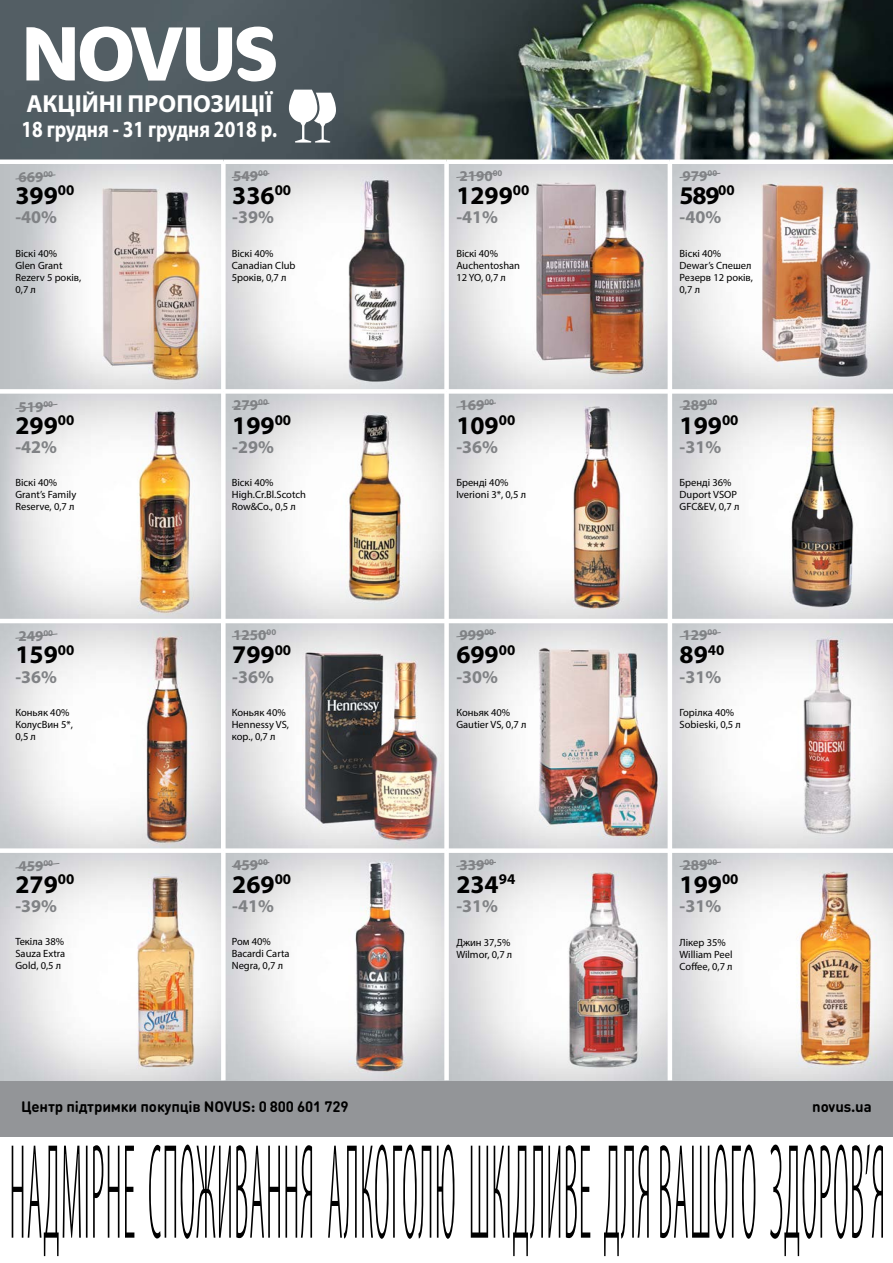
<style>
.page{position:relative;width:893px;height:1263px;background:#fff}
.page>*{position:absolute;margin:0;border:0;box-sizing:border-box;transform-origin:0 0}
.t1{font:700 25.5px "Myriad Pro";color:#000}
.t2{font:700 24.75px "Myriad Pro";color:#fff}
.t3{font:700 23.25px "Myriad Pro";color:#fff;scale:.83 1}
.t4{font:700 18px "Myriad Pro";color:#808285}
.t5{font:700 15px "Myriad Pro";color:#808285}
.t6{font:700 15px "DIN Round Pro";letter-spacing:-.01em;color:#000}
.t7{font:10.5px/12px "Myriad Pro";color:#000}
</style>
<div class="page">
<img style="left:0;top:0;width:893px;height:159px">
<img style="left:0;top:164px;width:221px;height:225px">
<img style="left:226px;top:164px;width:667px;height:684px">
<img style="left:0;top:853px;width:893px;height:228px">
<img style="left:0;top:394px;width:221px;height:225px">
<img style="left:0;top:623px;width:221px;height:225px">
<svg style="left:26px;top:27px;width:250px;height:54px"></svg>
<div style="left:0;top:1081px;width:893px;height:56px;background:#939598"></div>
<div style="left:221px;top:851px;width:5px;height:229px;background:#fff"></div>
<div style="left:444px;top:162px;width:5px;height:229px;background:#fff"></div>
<div style="left:444px;top:391px;width:5px;height:230px;background:#fff"></div>
<div style="left:444px;top:621px;width:5px;height:230px;background:#fff"></div>
<div style="left:444px;top:851px;width:5px;height:229px;background:#fff"></div>
<hr style="left:668px;top:162px;width:4px;height:229px;background:#fff">
<hr style="left:668px;top:391px;width:4px;height:230px;background:#fff">
<hr style="left:668px;top:621px;width:4px;height:230px;background:#fff">
<hr style="left:668px;top:851px;width:4px;height:229px;background:#fff">
<div style="left:223px;top:389px;width:224px;height:5px;background:#fff"></div>
<hr style="left:223px;top:619px;width:224px;height:4px;background:#fff">
<div style="left:447px;top:389px;width:223px;height:5px;background:#fff"></div>
<hr style="left:447px;top:619px;width:223px;height:4px;background:#fff">
<div style="left:670px;top:389px;width:223px;height:5px;background:#fff"></div>
<hr style="left:670px;top:619px;width:223px;height:4px;background:#fff">
<svg style="left:15px;top:174px;width:41px;height:6px"></svg>
<svg style="left:15px;top:403px;width:43px;height:6px"></svg>
<svg style="left:15px;top:633px;width:43px;height:6px"></svg>
<svg style="left:15px;top:863px;width:45px;height:6px"></svg>
<svg style="left:231px;top:173px;width:39px;height:5px"></svg>
<svg style="left:231px;top:402px;width:39px;height:6px"></svg>
<svg style="left:231px;top:632px;width:39px;height:6px"></svg>
<svg style="left:231px;top:862px;width:39px;height:5px"></svg>
<svg style="left:456px;top:173px;width:41px;height:5px"></svg>
<svg style="left:456px;top:402px;width:41px;height:6px"></svg>
<svg style="left:456px;top:632px;width:41px;height:6px"></svg>
<svg style="left:456px;top:861px;width:41px;height:6px"></svg>
<svg style="left:679px;top:172px;width:42px;height:6px"></svg>
<svg style="left:679px;top:403px;width:38px;height:5px"></svg>
<svg style="left:679px;top:632px;width:42px;height:6px"></svg>
<svg style="left:679px;top:861px;width:43px;height:6px"></svg>
<svg style="left:12px;top:1144px;width:871px;height:112px"></svg>
<svg style="left:289px;top:90px;width:47px;height:53px"></svg>
<h2 class="t2" style="left:26px;top:87px;width:247px">АКЦІЙНІ ПРОПОЗИЦІЇ</h2>
<h3 class="t3" style="left:22px;top:114px;width:310px">18 грудня - 31 грудня 2018 р.</h3>
<h3 class="t5" style="left:18px;top:167px;width:36px">669<sup>00</sup></h3>
<h3 class="t5" style="left:233px;top:166px;width:36px">549<sup>00</sup></h3>
<h3 class="t5" style="left:459px;top:166px;width:45px">2190<sup>00</sup></h3>
<h3 class="t5" style="left:683px;top:166px;width:36px">979<sup>00</sup></h3>
<h1 class="t1" style="left:15px;top:179px;width:60px">399<sup>00</sup></h1>
<h1 class="t1" style="left:232px;top:179px;width:60px">336<sup>00</sup></h1>
<h1 class="t1" style="left:456px;top:179px;width:75px">1299<sup>00</sup></h1>
<h1 class="t1" style="left:680px;top:179px;width:57px">589<sup>00</sup></h1>
<h3 class="t4" style="left:15px;top:206px;width:43px">-40%</h3>
<h3 class="t4" style="left:232px;top:206px;width:43px">-39%</h3>
<h3 class="t4" style="left:456px;top:206px;width:43px">-41%</h3>
<h3 class="t4" style="left:680px;top:206px;width:43px">-40%</h3>
<p class="t7" style="left:15px;top:247px;width:67px">Віскі 40%<br>Glen Grant<br>Rezerv 5 років,<br>0,7 л</p>
<p class="t7" style="left:232px;top:247px;width:65px">Віскі 40%<br>Canadian Club<br>5років, 0,7 л</p>
<p class="t7" style="left:456px;top:247px;width:65px">Віскі 40%<br>Auchentoshan<br>12 YO, 0,7 л</p>
<p class="t7" style="left:680px;top:247px;width:75px">Віскі 40%<br>Dewar’s Спешел<br>Резерв 12 років,<br>0,7 л</p>
<h3 class="t5" style="left:18px;top:397px;width:36px">519<sup>00</sup></h3>
<h3 class="t5" style="left:233px;top:395px;width:36px">279<sup>00</sup></h3>
<h3 class="t5" style="left:459px;top:395px;width:36px">169<sup>00</sup></h3>
<h3 class="t5" style="left:683px;top:395px;width:36px">289<sup>00</sup></h3>
<h1 class="t1" style="left:15px;top:408px;width:60px">299<sup>00</sup></h1>
<h1 class="t1" style="left:232px;top:408px;width:60px">199<sup>00</sup></h1>
<h1 class="t1" style="left:456px;top:408px;width:60px">109<sup>00</sup></h1>
<h1 class="t1" style="left:680px;top:408px;width:60px">199<sup>00</sup></h1>
<h3 class="t4" style="left:15px;top:435px;width:43px">-42%</h3>
<h3 class="t4" style="left:232px;top:435px;width:43px">-29%</h3>
<h3 class="t4" style="left:456px;top:435px;width:43px">-36%</h3>
<h3 class="t4" style="left:680px;top:435px;width:43px">-31%</h3>
<p class="t7" style="left:15px;top:476px;width:62px">Віскі 40%<br>Grant’s Family<br>Reserve, 0,7 л</p>
<p class="t7" style="left:232px;top:476px;width:76px">Віскі 40%<br>High.Cr.Bl.Scotch<br>Row&amp;Co., 0,5 л</p>
<p class="t7" style="left:456px;top:476px;width:71px">Бренді 40%<br>Iverioni 3*, 0,5 л</p>
<p class="t7" style="left:680px;top:476px;width:61px">Бренді 36%<br>Duport VSOP<br>GFC&amp;EV, 0,7 л</p>
<h3 class="t5" style="left:18px;top:627px;width:36px">249<sup>00</sup></h3>
<h3 class="t5" style="left:233px;top:625px;width:45px">1250<sup>00</sup></h3>
<h3 class="t5" style="left:459px;top:625px;width:36px">999<sup>00</sup></h3>
<h3 class="t5" style="left:683px;top:625px;width:36px">129<sup>00</sup></h3>
<h1 class="t1" style="left:15px;top:638px;width:60px">159<sup>00</sup></h1>
<h1 class="t1" style="left:232px;top:638px;width:60px">799<sup>00</sup></h1>
<h1 class="t1" style="left:456px;top:638px;width:60px">699<sup>00</sup></h1>
<h1 class="t1" style="left:680px;top:638px;width:46px">89<sup>40</sup></h1>
<h3 class="t4" style="left:15px;top:665px;width:43px">-36%</h3>
<h3 class="t4" style="left:232px;top:665px;width:43px">-36%</h3>
<h3 class="t4" style="left:456px;top:665px;width:43px">-30%</h3>
<h3 class="t4" style="left:680px;top:665px;width:43px">-31%</h3>
<p class="t7" style="left:15px;top:706px;width:59px">Коньяк 40%<br>КолусВин 5*,<br>0,5 л</p>
<p class="t7" style="left:232px;top:706px;width:59px">Коньяк 40%<br>Hennessy VS, кор., 0,7 л</p>
<p class="t7" style="left:456px;top:706px;width:72px">Коньяк 40%<br>Gautier VS, 0,7 л</p>
<p class="t7" style="left:680px;top:706px;width:63px">Горілка 40%<br>Sobieski, 0,5 л</p>
<h3 class="t5" style="left:18px;top:856px;width:36px">459<sup>00</sup></h3>
<h3 class="t5" style="left:233px;top:855px;width:36px">459<sup>00</sup></h3>
<h3 class="t5" style="left:459px;top:855px;width:36px">339<sup>00</sup></h3>
<h3 class="t5" style="left:683px;top:855px;width:36px">289<sup>00</sup></h3>
<h1 class="t1" style="left:15px;top:867px;width:60px">279<sup>00</sup></h1>
<h1 class="t1" style="left:232px;top:867px;width:60px">269<sup>00</sup></h1>
<h1 class="t1" style="left:456px;top:867px;width:60px">234<sup>94</sup></h1>
<h1 class="t1" style="left:680px;top:867px;width:60px">199<sup>00</sup></h1>
<h3 class="t4" style="left:15px;top:894px;width:43px">-39%</h3>
<h3 class="t4" style="left:232px;top:894px;width:43px">-41%</h3>
<h3 class="t4" style="left:456px;top:894px;width:43px">-31%</h3>
<h3 class="t4" style="left:680px;top:894px;width:43px">-31%</h3>
<p class="t7" style="left:15px;top:936px;width:51px;text-align:justify">Текіла 38% Sauza Extra Gold, 0,5 л</p>
<p class="t7" style="left:232px;top:936px;width:59px">Ром 40%<br>Bacardi Carta<br>Negra, 0,7 л</p>
<p class="t7" style="left:456px;top:936px;width:57px">Джин 37,5%<br>Wilmor, 0,7 л</p>
<p class="t7" style="left:680px;top:936px;width:55px">Лікер 35%<br>William Peel<br>Coffee, 0,7 л</p>
<h3 class="t6" style="left:21px;top:1096px;width:329px">Центр підтримки покупців NOVUS: 0 800 601 729</h3>
<h3 class="t6" style="left:812px;top:1096px;width:61px">novus.ua</h3>
</div>
